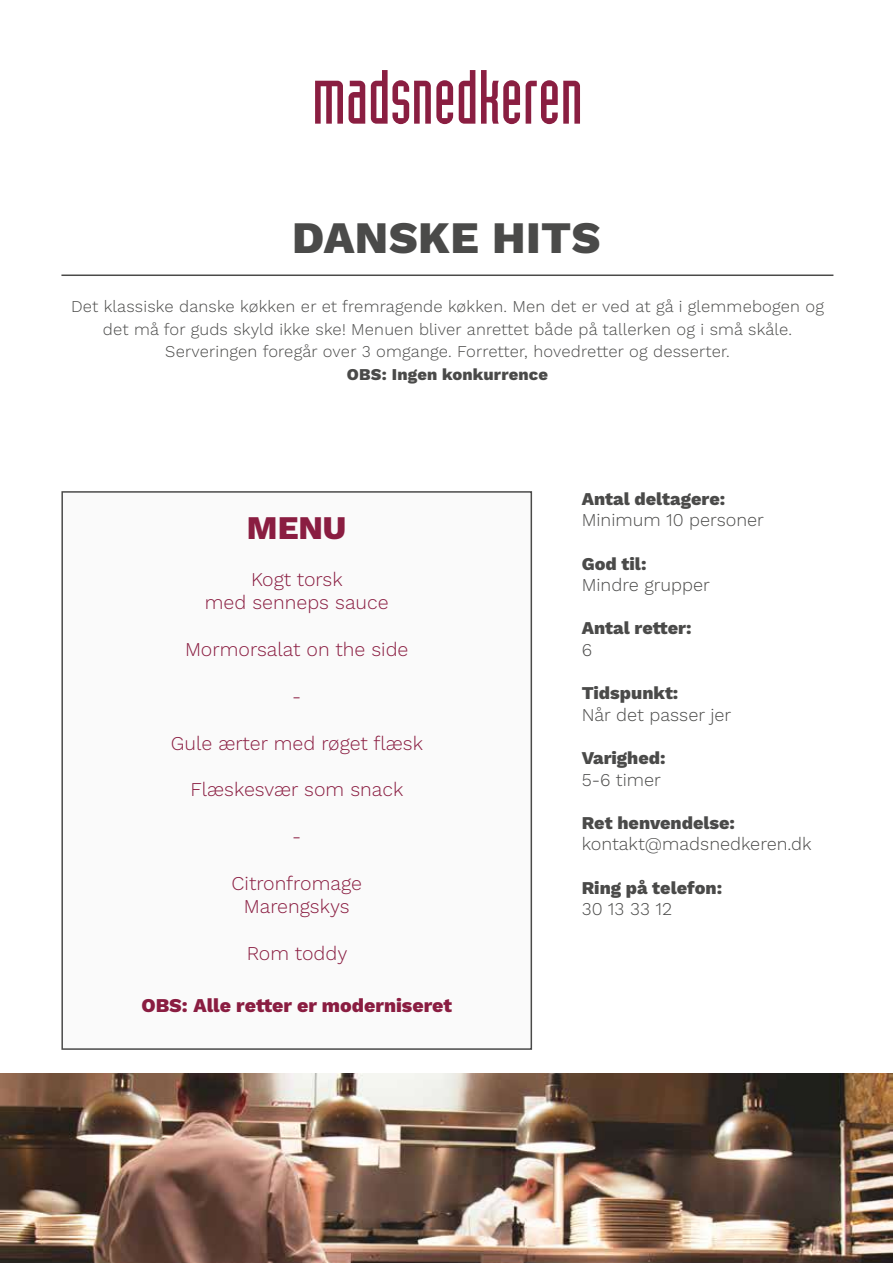
<style>
.page{position:relative;width:893px;height:1263px;background:#fff}
.page>*{position:absolute;margin:0;border:0;box-sizing:border-box;transform-origin:0 0}
.t1{font:800 45px "Work Sans";letter-spacing:.01em;color:#4a4a49}
.t2{font:800 33px "Work Sans";color:#8a1d41}
.t3{font:300 19.5px/23.4px "Work Sans";color:#8a1d41;text-align:center}
.t4{font:800 19.5px "Work Sans";color:#8a1d41}
.t5{font:300 18px "Work Sans";color:#4a4a49}
.t6{font:800 18px "Work Sans";color:#4a4a49}
.t7{font:300 16.5px/22.5px "Work Sans";letter-spacing:.01em;color:#4a4a49;text-align:center}
.t8{font:800 16.5px "Work Sans";letter-spacing:.01em;color:#4a4a49}
</style>
<div class="page">
<hr style="left:61px;top:274px;width:772px;height:2px;background:#4a4a49">
<svg style="left:315px;top:81px;width:28px;height:43px"></svg>
<svg style="left:349px;top:81px;width:16px;height:43px"></svg>
<svg style="left:371px;top:70px;width:82px;height:54px"></svg>
<svg style="left:459px;top:70px;width:16px;height:54px"></svg>
<svg style="left:481px;top:70px;width:39px;height:54px"></svg>
<svg style="left:526px;top:80px;width:54px;height:44px"></svg>
<img style="left:0;top:1073px;width:893px;height:190px">
<div style="left:62px;top:492px;width:469px;height:557px;background:#fafafa"></div>
<div style="left:61px;top:491px;width:471px;height:559px;border:2px solid #4a4a49"></div>
<h1 class="t1" style="left:292px;top:212px;width:310px">DANSKE HITS</h1>
<p class="t7" style="left:71px;top:296px;width:754px">Det klassiske danske køkken er et fremragende køkken. Men det er ved at gå i glemmebogen og det må for guds skyld ikke ske! Menuen bliver anrettet både på tallerken og i små skåle.<br>Serveringen foregår over 3 omgange. Forretter, hovedretter og desserter.</p>
<p class="t8" style="left:347px;top:365px;width:203px">OBS: Ingen konkurrence</p>
<h2 class="t2" style="left:247px;top:509px;width:101px">MENU</h2>
<p class="t3" style="left:205px;top:568px;width:185px">Kogt torsk<br>med senneps sauce</p>
<p class="t3" style="left:185px;top:638px;width:225px">Mormorsalat on the side</p>
<p class="t3" style="left:292px;top:685px;width:11px">-</p>
<p class="t3" style="left:171px;top:732px;width:254px">Gule ærter med røget flæsk</p>
<p class="t3" style="left:190px;top:779px;width:214px">Flæskesvær som snack</p>
<p class="t3" style="left:292px;top:826px;width:11px">-</p>
<p class="t3" style="left:232px;top:872px;width:132px">Citronfromage<br>Marengskys</p>
<p class="t3" style="left:247px;top:943px;width:102px">Rom toddy</p>
<p class="t4" style="left:141px;top:994px;width:312px">OBS: Alle retter er moderniseret</p>
<p class="t6" style="left:582px;top:488px;width:145px">Antal deltagere:</p>
<p class="t5" style="left:582px;top:510px;width:184px">Minimum 10 personer</p>
<p class="t6" style="left:582px;top:553px;width:67px">God til:</p>
<p class="t5" style="left:582px;top:574px;width:130px">Mindre grupper</p>
<p class="t6" style="left:582px;top:618px;width:111px">Antal retter:</p>
<p class="t5" style="left:582px;top:639px;width:12px">6</p>
<p class="t6" style="left:582px;top:683px;width:98px">Tidspunkt:</p>
<p class="t5" style="left:582px;top:704px;width:151px">Når det passer jer</p>
<p class="t6" style="left:582px;top:747px;width:85px">Varighed:</p>
<p class="t5" style="left:582px;top:769px;width:81px">5-6 timer</p>
<p class="t6" style="left:582px;top:812px;width:155px">Ret henvendelse:</p>
<p class="t5" style="left:582px;top:834px;width:231px">kontakt@madsnedkeren.dk</p>
<p class="t6" style="left:582px;top:877px;width:142px">Ring på telefon:</p>
<p class="t5" style="left:582px;top:898px;width:92px">30 13 33 12</p>
</div>
